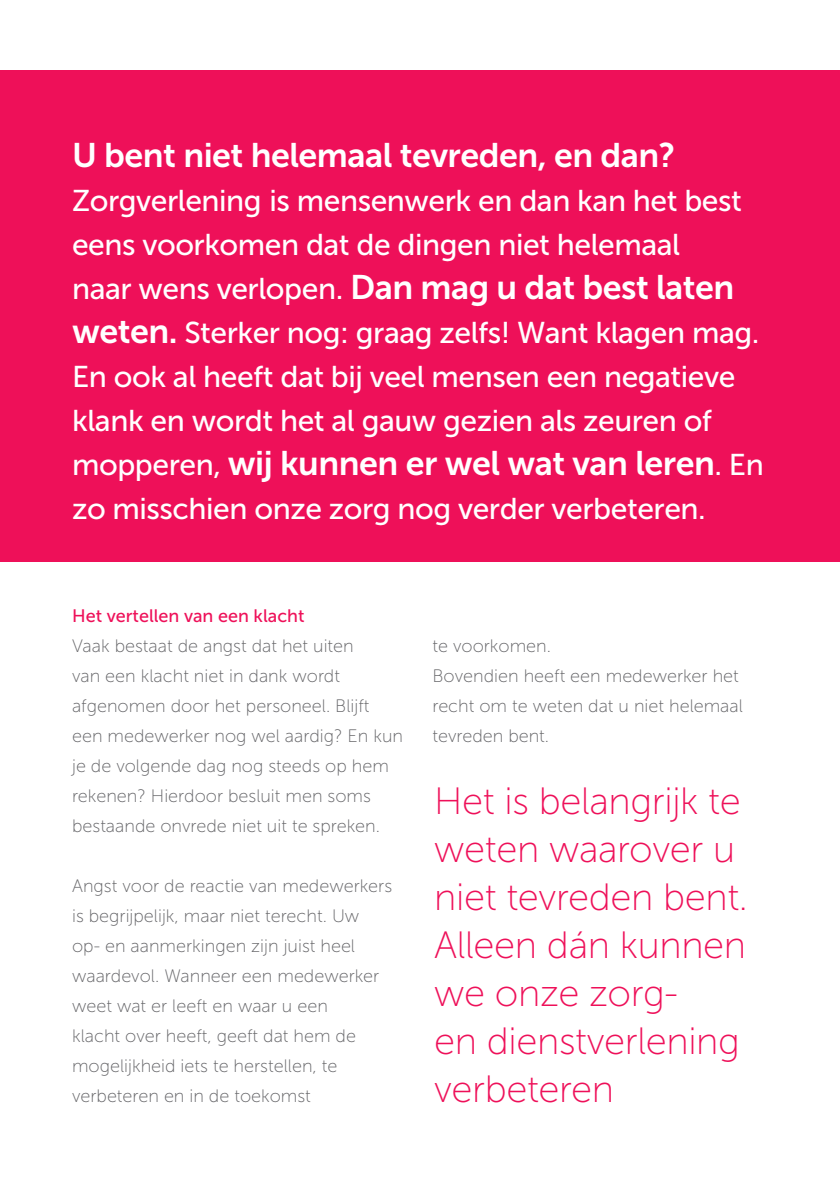
<style>
.page{position:relative;width:840px;height:1191px;background:#fff}
.page>*{position:absolute;margin:0;border:0;box-sizing:border-box;transform-origin:0 0}
.TLV_kop_donkergroen{font:38px/48px "Museo Sans 100";letter-spacing:-.01em;color:#ee1059}
.TLV_Inleiding_wit{font:34px "Museo Sans 700";letter-spacing:-.015em;color:#fff}
.TLV_Inleiding_wit-2{font:30px/44px "Museo Sans 500";letter-spacing:-.015em;color:#fff}
.TLV_kop_donkergroen-2{font:18px/30px "Museo Sans 100";color:#636366}
.s1{font-family:"Museo Sans 500";font-size:30px}
.s2{font-family:"Museo Sans 700";font-size:34px}
.s3{font-family:"Museo Sans 500";color:#ee1059}
</style>
<div class="page">
<div style="left:0;top:71px;width:839px;height:491px;background:#ee1059"></div>
<p class="TLV_Inleiding_wit" style="left:72px;top:137px;width:604px">U bent niet helemaal tevreden, en dan?</p>
<p class="TLV_Inleiding_wit-2" style="left:72px;top:179px;width:671px">Zorgverlening is mensenwerk en dan kan het best eens voorkomen dat de dingen niet helemaal</p>
<p class="TLV_Inleiding_wit" style="left:72px;top:269px;width:663px"><span class="s1">naar wens verlopen.</span> Dan mag u dat best laten</p>
<p class="TLV_Inleiding_wit-2" style="left:72px;top:311px;width:688px"><span class="s2">weten.</span> Sterker nog: graag zelfs! Want klagen mag.<br>En ook al heeft dat bij veel mensen een negatieve klank en wordt het al gauw gezien als zeuren of</p>
<p class="TLV_Inleiding_wit" style="left:72px;top:445px;width:692px"><span class="s1">mopperen,</span> wij kunnen er wel wat van leren<span class="s1">. En</span></p>
<p class="TLV_Inleiding_wit-2" style="left:72px;top:487px;width:635px">zo misschien onze zorg nog verder verbeteren.</p>
<p class="TLV_kop_donkergroen-2" style="left:72px;top:600px;width:332px"><span class="s3">Het vertellen van een klacht<br></span>Vaak bestaat de angst dat het uiten<br>van een klacht niet in dank wordt afgenomen door het personeel. Blijft een medewerker nog wel aardig? En kun je de volgende dag nog steeds op hem rekenen? Hierdoor besluit men soms bestaande onvrede niet uit te spreken.</p>
<p class="TLV_kop_donkergroen-2" style="left:72px;top:870px;width:321px">Angst voor de reactie van medewerkers is begrijpelijk, maar niet terecht. Uw<br>op- en aanmerkingen zijn juist heel waardevol. Wanneer een medewerker weet wat er leeft en waar u een<br>klacht over heeft, geeft dat hem de mogelijkheid iets te herstellen, te verbeteren en in de toekomst</p>
<p class="TLV_kop_donkergroen-2" style="left:432px;top:630px;width:312px">te voorkomen.<br>Bovendien heeft een medewerker het recht om te weten dat u niet helemaal tevreden bent.</p>
<p class="TLV_kop_donkergroen" style="left:434px;top:777px;width:315px">Het is belangrijk te weten waarover u niet tevreden bent.<br>Alleen dán kunnen we onze zorg-<br>en dienstverlening verbeteren</p>
</div>
